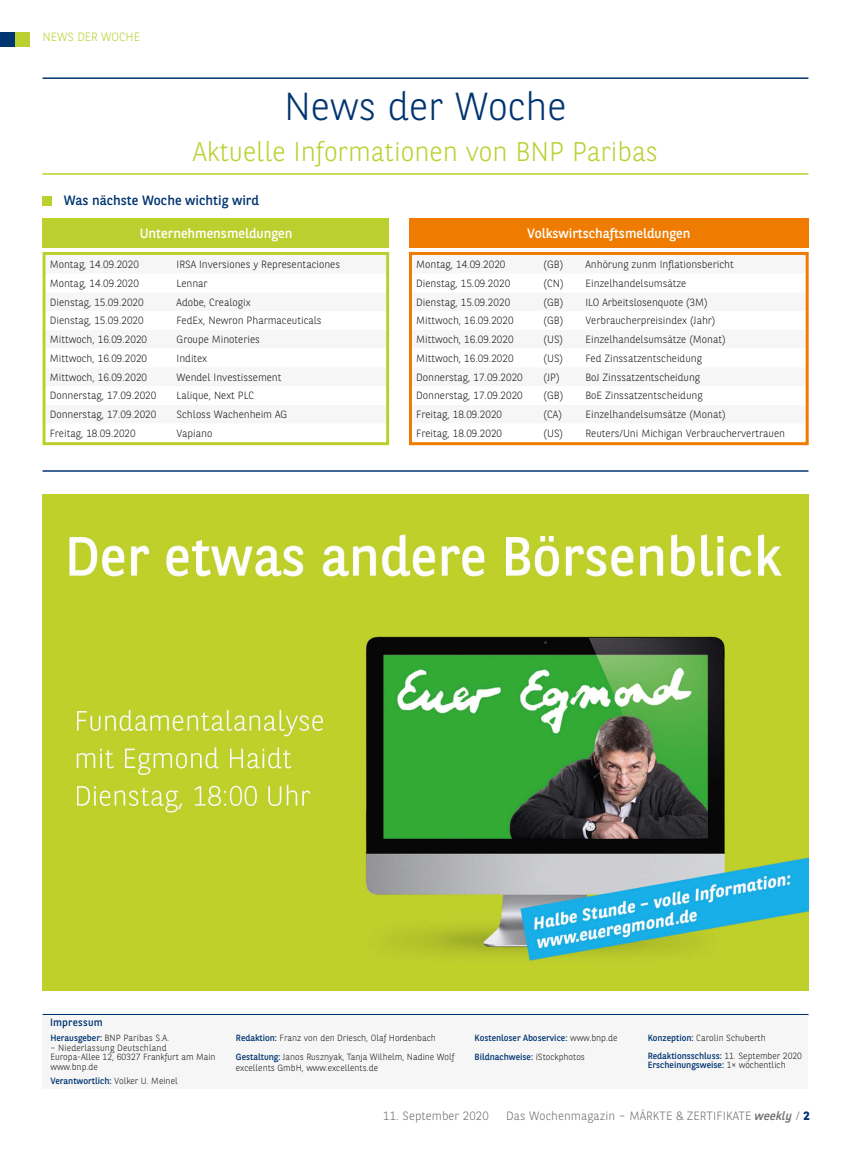
<style>
.page{position:relative;width:851px;height:1149px;background:#fff}
.page>*{position:absolute;margin:0;border:0;box-sizing:border-box;transform-origin:0 0}
.t1{font:300 39px "BNPP Sans";color:#003571}
.t2{font:300 27px "BNPP Sans";color:#bbd02f}
.t3{font:13.5px "BNPP Sans";color:#fff}
.t4{font:13.5px "BNPP Sans";color:#003571}
.t5{font:300 12px "BNPP Sans";letter-spacing:.01em;color:#6f6f6e}
.t6{font:300 12px "BNPP Sans";color:#bbd02f}
.t7{font:300 10.5px "BNPP Sans";color:#1a1a18}
.t8{font:10.5px "BNPP Sans";letter-spacing:.015em;color:#003571}
.t9{font:300 9px/9.6px "BNPP Sans";color:#1a1a18}
.t10{font:9px/19.2px "BNPP Sans";color:#003571}
.s1{font-weight:400;color:#003571}
.s2{font-weight:300;color:#1a1a18}
.s3{font-weight:400;font-style:italic}
.s4{font-weight:700;color:#003571}
</style>
<div class="page">
<div style="left:0;top:32px;width:15px;height:15px;background:#003571"></div>
<div style="left:15px;top:32px;width:14px;height:15px;background:#bbd02f"></div>
<hr style="left:43px;top:77px;width:765px;height:2px;background:#003571">
<hr style="left:43px;top:173px;width:765px;height:2px;background:#bbd02f">
<hr style="left:43px;top:470px;width:765px;height:1px;background:#003571">
<img style="left:43px;top:495px;width:765px;height:495px">
<div style="left:43px;top:196px;width:9px;height:9px;background:#bbd02f"></div>
<div style="left:43px;top:252px;width:346px;height:193px;border:3px solid #bbd02f"></div>
<div style="left:43px;top:218px;width:346px;height:30px;background:#bbd02f"></div>
<div style="left:409px;top:252px;width:399px;height:193px;border:3px solid #ef7c00"></div>
<div style="left:409px;top:218px;width:399px;height:30px;background:#ef7c00"></div>
<hr style="left:43px;top:1013px;width:765px;height:2px;background:#003571">
<div style="left:43px;top:1015px;width:765px;height:73px;background:#f6f6f6"></div>
<p class="t6" style="left:43px;top:29px;width:99px">NEWS DER WOCHE</p>
<h1 class="t1" style="left:284px;top:80px;width:284px">News der Woche</h1>
<h2 class="t2" style="left:193px;top:133px;width:466px">Aktuelle Informationen von BNP Paribas</h2>
<p class="t4" style="left:64px;top:191px;width:197px">Was nächste Woche wichtig wird</p>
<p class="t3" style="left:140px;top:224px;width:154px">Unternehmensmeldungen</p>
<p class="t7" style="left:50px;top:257px;width:91px">Montag, 14.09.2020</p>
<p class="t7" style="left:176px;top:257px;width:165px">IRSA Inversiones y Representaciones</p>
<p class="t7" style="left:50px;top:276px;width:91px">Montag, 14.09.2020</p>
<p class="t7" style="left:176px;top:276px;width:33px">Lennar</p>
<p class="t7" style="left:50px;top:295px;width:95px">Dienstag, 15.09.2020</p>
<p class="t7" style="left:176px;top:295px;width:76px">Adobe, Crealogix</p>
<p class="t7" style="left:50px;top:313px;width:95px">Dienstag, 15.09.2020</p>
<p class="t7" style="left:176px;top:313px;width:146px">FedEx, Newron Pharmaceuticals</p>
<p class="t7" style="left:50px;top:332px;width:99px">Mittwoch, 16.09.2020</p>
<p class="t7" style="left:176px;top:332px;width:85px">Groupe Minoteries</p>
<p class="t7" style="left:50px;top:351px;width:99px">Mittwoch, 16.09.2020</p>
<p class="t7" style="left:176px;top:351px;width:32px">Inditex</p>
<p class="t7" style="left:50px;top:369px;width:99px">Mittwoch, 16.09.2020</p>
<p class="t7" style="left:176px;top:369px;width:106px">Wendel Investissement</p>
<p class="t7" style="left:50px;top:388px;width:108px">Donnerstag, 17.09.2020</p>
<p class="t7" style="left:176px;top:388px;width:79px">Lalique, Next PLC</p>
<p class="t7" style="left:50px;top:407px;width:108px">Donnerstag, 17.09.2020</p>
<p class="t7" style="left:176px;top:407px;width:112px">Schloss Wachenheim AG</p>
<p class="t7" style="left:50px;top:426px;width:87px">Freitag, 18.09.2020</p>
<p class="t7" style="left:176px;top:426px;width:37px">Vapiano</p>
<p class="t3" style="left:527px;top:224px;width:165px">Volkswirtschaftsmeldungen</p>
<p class="t7" style="left:416px;top:257px;width:91px">Montag, 14.09.2020</p>
<p class="t7" style="left:543px;top:257px;width:192px">(GB) Anhörung zunm Inflationsbericht</p>
<p class="t7" style="left:416px;top:276px;width:95px">Dienstag, 15.09.2020</p>
<p class="t7" style="left:543px;top:276px;width:144px">(CN) Einzelhandelsumsätze</p>
<p class="t7" style="left:416px;top:295px;width:95px">Dienstag, 15.09.2020</p>
<p class="t7" style="left:543px;top:295px;width:166px">(GB) ILO Arbeitslosenquote (3M)</p>
<p class="t7" style="left:416px;top:313px;width:99px">Mittwoch, 16.09.2020</p>
<p class="t7" style="left:543px;top:313px;width:173px">(GB) Verbraucherpreisindex (Jahr)</p>
<p class="t7" style="left:416px;top:332px;width:99px">Mittwoch, 16.09.2020</p>
<p class="t7" style="left:543px;top:332px;width:183px">(US) Einzelhandelsumsätze (Monat)</p>
<p class="t7" style="left:416px;top:351px;width:99px">Mittwoch, 16.09.2020</p>
<p class="t7" style="left:543px;top:351px;width:160px">(US) Fed Zinssatzentscheidung</p>
<p class="t7" style="left:416px;top:369px;width:108px">Donnerstag, 17.09.2020</p>
<p class="t7" style="left:543px;top:369px;width:18px">(JP)</p>
<p class="t7" style="left:585px;top:369px;width:116px">BoJ Zinssatzentscheidung</p>
<p class="t7" style="left:416px;top:388px;width:108px">Donnerstag, 17.09.2020</p>
<p class="t7" style="left:543px;top:388px;width:161px">(GB) BoE Zinssatzentscheidung</p>
<p class="t7" style="left:416px;top:407px;width:87px">Freitag, 18.09.2020</p>
<p class="t7" style="left:543px;top:407px;width:183px">(CA) Einzelhandelsumsätze (Monat)</p>
<p class="t7" style="left:416px;top:426px;width:87px">Freitag, 18.09.2020</p>
<p class="t7" style="left:543px;top:426px;width:243px">(US) Reuters/Uni Michigan Verbrauchervertrauen</p>
<p class="t8" style="left:50px;top:1014px;width:54px">Impressum</p>
<p class="t9" style="left:50px;top:1032px;width:120px"><span class="s1">Herausgeber:</span> BNP Paribas S.A.</p>
<p class="t9" style="left:50px;top:1042px;width:167px">– Niederlassung Deutschland<br>Europa-Allee 12, 60327 Frankfurt am Main www.bnp.de</p>
<p class="t10" style="left:50px;top:1069px;width:129px">Verantwortlich: <span class="s2">Volker U. Meinel</span></p>
<p class="t9" style="left:236px;top:1027px;width:220px;line-height:19px"><span class="s1">Redaktion:</span> Franz von den Driesch, Olaf Hordenbach<br><span class="s1">Gestaltung:</span> Janos Rusznyak, Tanja Wilhelm, Nadine Wolf</p>
<p class="t9" style="left:236px;top:1062px;width:144px">excellents GmbH, www.excellents.de</p>
<p class="t10" style="left:474px;top:1027px;width:144px">Kostenloser Aboservice: <span class="s2">www.bnp.de<br></span>Bildnachweise: <span class="s2">iStockphotos</span></p>
<p class="t9" style="left:647px;top:1027px;width:156px;line-height:18px"><span class="s1">Konzeption:</span> Carolin Schuberth<br><span class="s1">Redaktionsschluss:</span> 11. September 2020</p>
<p class="t10" style="left:647px;top:1054px;width:139px">Erscheinungsweise: <span class="s2">1× wöchentlich</span></p>
<p class="t5" style="left:383px;top:1107px;width:107px">11. September 2020</p>
<p class="t5" style="left:506px;top:1107px;width:305px">Das Wochenmagazin – MÄRKTE &amp; ZERTIFIKATE <span class="s3">weekly</span> / <span class="s4">2</span></p>
</div>
